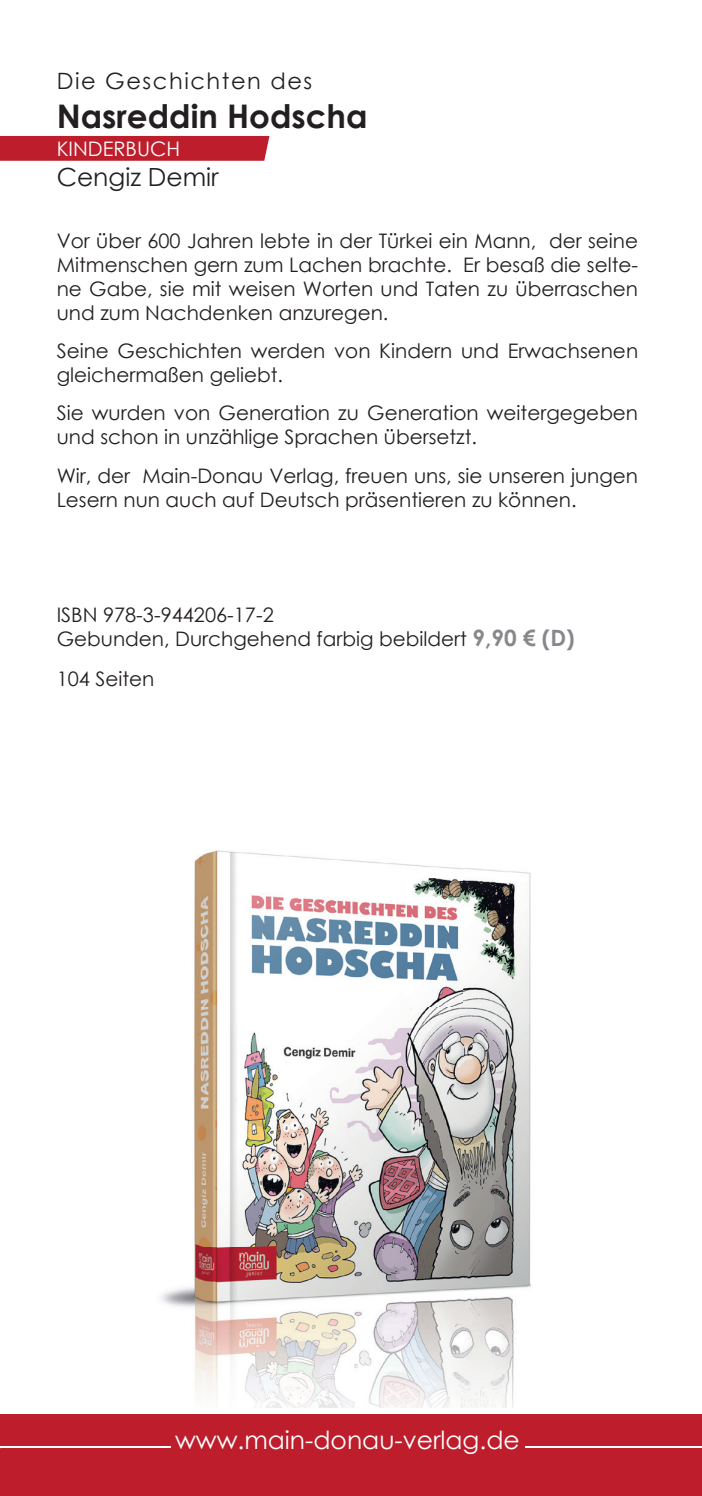
<style>
.page{position:relative;width:702px;height:1496px;background:#fff}
.page>*{position:absolute;margin:0;border:0;box-sizing:border-box;transform-origin:0 0}
.t1{font:700 32.5px "Century Gothic";color:#231f20}
.t2{font:25px "Century Gothic";color:#fff}
.t3{font:25px "Century Gothic";color:#231f20}
.t4{font:22.5px "Century Gothic";letter-spacing:.07em;color:#231f20}
.t5{font:20px/24px "Century Gothic";color:#231f20}
.t6{font:20px "Century Gothic";color:#fff}
.s1{font-weight:700;font-size:22.5px;color:#86888b}
</style>
<div class="page">
<div style="left:0;top:1414px;width:702px;height:81px;background:#be1d2c"></div>
<hr style="left:525px;top:1446px;width:177px;height:1px;background:#fff">
<hr style="left:0;top:1446px;width:171px;height:1px;background:#fff">
<div style="left:0;top:136px;width:269px;height:25px;background:#be1d2c"></div>
<img style="left:161px;top:850px;width:370px;height:557px">
<p class="t4" style="left:57px;top:65px;width:257px">Die Geschichten des</p>
<h1 class="t1" style="left:57px;top:92px;width:312px">Nasreddin Hodscha</h1>
<p class="t6" style="left:57px;top:134px;width:125px">KINDERBUCH</p>
<p class="t3" style="left:57px;top:159px;width:164px">Cengiz Demir</p>
<p class="t5" style="left:57px;top:228px;width:583px;text-align:justify">Vor über 600 Jahren lebte in der Türkei ein Mann, der seine Mitmenschen gern zum Lachen brachte. Er besaß die selte&shy;ne Gabe, sie mit weisen Worten und Taten zu überraschen und zum Nachdenken anzuregen.</p>
<p class="t5" style="left:57px;top:339px;width:583px">Seine Geschichten werden von Kindern und Erwachsenen gleichermaßen geliebt.</p>
<p class="t5" style="left:57px;top:401px;width:583px">Sie wurden von Generation zu Generation weitergegeben und schon in unzählige Sprachen übersetzt.</p>
<p class="t5" style="left:57px;top:463px;width:583px">Wir, der Main-Donau Verlag, freuen uns, sie unseren jungen<br>Lesern nun auch auf Deutsch präsentieren zu können.</p>
<p class="t5" style="left:57px;top:602px;width:519px">ISBN 978-3-944206-17-2<br>Gebunden, Durchgehend farbig bebildert <span class="s1">9,90 € (D)</span></p>
<p class="t5" style="left:57px;top:666px;width:99px">104 Seiten</p>
<p class="t2" style="left:175px;top:1421px;width:346px">www.main-donau-verlag.de</p>
</div>
